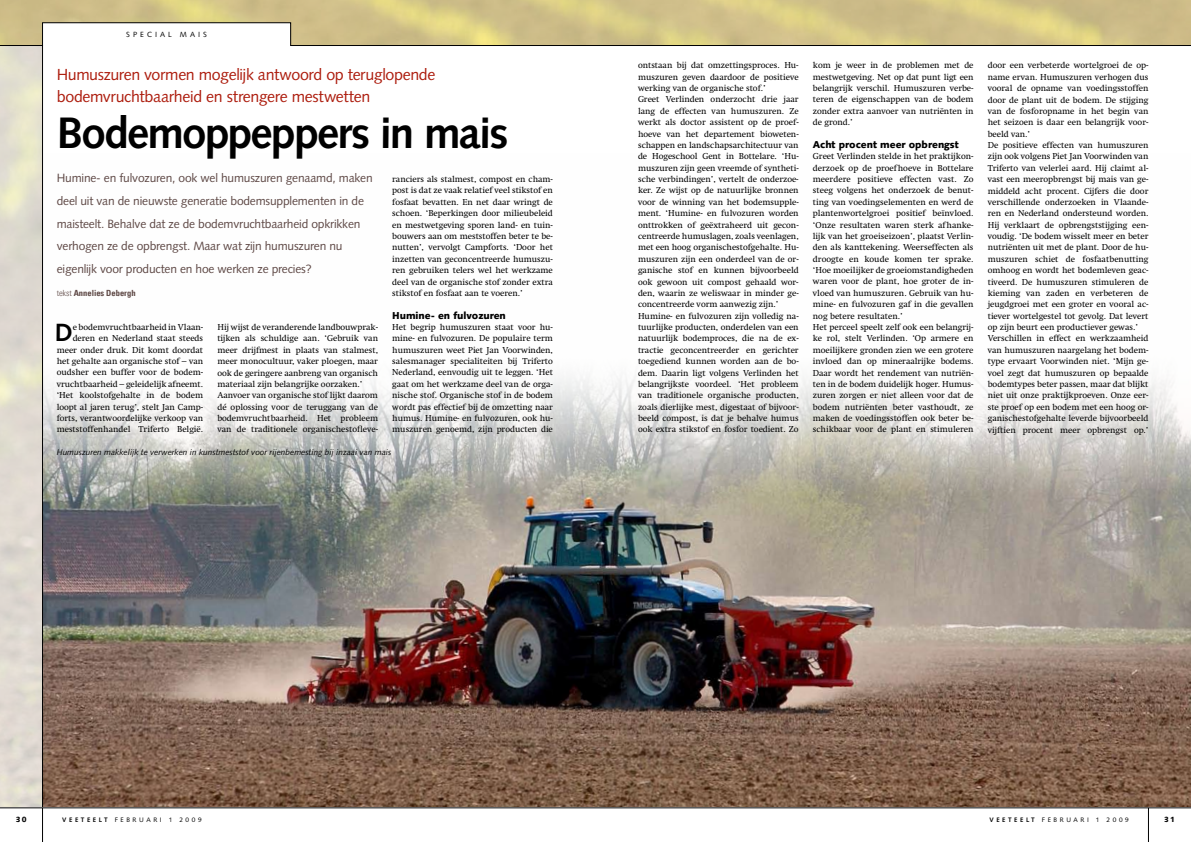
<style>
.page{position:relative;width:1191px;height:842px;background:#fff}
.page>*{position:absolute;margin:0;border:0;box-sizing:border-box;transform-origin:0 0}
.t1{font:700 44px "Syntax LT Pro";letter-spacing:-.04em;color:#000}
.t2{font:700 24.9px "Syntax LT Pro";color:#000}
.t3{font:16px/22.8px "Syntax LT Pro";letter-spacing:-.02em;color:#ad1d0e}
.t4{font:12px/22.8px "Syntax LT Pro";letter-spacing:-.015em;color:#5e4845}
.t5{font:900 10px "Syntax LT Pro";letter-spacing:-.005em;color:#000}
.t6{font:8.8px/11.4px "Swift LT Pro";letter-spacing:-.005em;color:#000}
.t7{font:8.5px "Univers Com 67 Bold Cond";color:#5e4845}
.t8{font:italic 8.3px "Syntax LT Pro";color:#000}
.t9{font:7.5px "Syntax LT Pro";letter-spacing:.4em;color:#000}
.t10{font:900 7.5px "Syntax LT Pro";color:#000}
.t11{font:700 6.5px "Syntax LT Pro";letter-spacing:.4em;color:#000}
.t12{font:6.5px "Syntax LT Pro";letter-spacing:.4em;color:#000}
.s1{font-family:"Univers Com 47 Light Cond"}
.s2{font-weight:400}
</style>
<div class="page">
<svg style="left:0;top:46px;width:42px;height:761px;background:#e0dbcf"></svg>
<img style="left:43px;top:365px;width:1148px;height:442px">
<hr style="left:42px;top:46px;width:1px;height:762px;background:#000">
<svg style="left:0;top:807px;width:1191px;height:2px;background:#7e7e7e"></svg>
<hr style="left:42px;top:808px;width:1px;height:34px;background:#000">
<hr style="left:1148px;top:808px;width:1px;height:34px;background:#000">
<svg style="left:0;top:0;width:1191px;height:46px;background:#d2c490"></svg>
<p class="t9" style="left:126px;top:30px;width:82px">SPECIAL MAIS</p>
<h3 class="t3" style="left:57px;top:63px;width:380px">Humuszuren vormen mogelijk antwoord op teruglopende bodemvruchtbaarheid en strengere mestwetten</h3>
<h1 class="t1" style="left:57px;top:107px;width:453px">Bodemoppeppers in mais</h1>
<p class="t4" style="left:57px;top:167px;width:317px">Humine- en fulvozuren, ook wel humuszuren genaamd, maken deel uit van de nieuwste generatie bodemsupplementen in de maisteelt. Behalve dat ze de bodemvruchtbaarheid opkrikken verhogen ze de opbrengst. Maar wat zijn humuszuren nu eigenlijk voor producten en hoe werken ze precies?</p>
<p class="t7" style="left:57px;top:288px;width:80px"><span class="s1">tekst</span> Annelies Debergh</p>
<p class="t6" style="left:57px;top:321px;width:148px;text-align:right">e bodemvruchtbaarheid in Vlaan&shy;deren en Nederland staat steeds meer onder druk. Dit komt doordat het gehalte aan organische stof – van oudsher een buffer voor de bodem&shy;vruchtbaarheid – geleidelijk afneemt. ‘Het koolstofgehalte in de bodem loopt al jaren terug’, stelt Jan Camp&shy;forts, verantwoordelijke verkoop van meststoffenhandel Triferto België.</p>
<p class="t6" style="left:217px;top:321px;width:162px">Hij wijst de veranderende landbouwprak&shy;tijken als schuldige aan. ‘Gebruik van meer drijfmest in plaats van stalmest, meer monocultuur, vaker ploegen, maar ook de geringere aanbreng van organisch materiaal zijn belangrijke oorzaken.’ Aanvoer van organische stof lijkt daarom dé oplossing voor de teruggang van de bodemvruchtbaarheid. Het probleem van de traditionele organischestofleve-</p>
<h2 class="t2" style="left:55px;top:318px;width:19px">D</h2>
<p class="t6" style="left:392px;top:173px;width:162px;text-align:justify">ranciers als stalmest, compost en cham&shy;post is dat ze vaak relatief veel stikstof en fosfaat bevatten. En net daar wringt de schoen. ‘Beperkingen door milieubeleid en mestwetgeving sporen land- en tuin&shy;bouwers aan om meststoffen beter te be&shy;nutten’, vervolgt Campforts. ‘Door het inzetten van geconcentreerde humuszu&shy;ren gebruiken telers wel het werkzame deel van de organische stof zonder extra stikstof en fosfaat aan te voeren.’</p>
<p class="t5" style="left:392px;top:309px;width:115px">Humine- en fulvozuren</p>
<p class="t6" style="left:392px;top:321px;width:162px;text-align:justify">Het begrip humuszuren staat voor hu&shy;mine- en fulvozuren. De populaire term humuszuren weet Piet Jan Voorwinden, salesmanager specialiteiten bij Triferto Nederland, eenvoudig uit te leggen. ‘Het gaat om het werkzame deel van de orga&shy;nische stof. Organische stof in de bodem wordt pas effectief bij de omzetting naar humus. Humine- en fulvozuren, ook hu&shy;muszuren genoemd, zijn producten die</p>
<p class="t8" style="left:57px;top:447px;width:336px">Humuszuren makkelijk te verwerken in kunstmeststof voor rijenbemesting bij inzaai van mais</p>
<p class="t6" style="left:813px;top:60px;width:162px;text-align:justify">kom je weer in de problemen met de mestwetgeving. Net op dat punt ligt een belangrijk verschil. Humuszuren verbe&shy;teren de eigenschappen van de bodem zonder extra aanvoer van nutriënten in de grond.’</p>
<p class="t5" style="left:813px;top:138px;width:147px">Acht procent meer opbrengst</p>
<p class="t6" style="left:813px;top:151px;width:162px">Greet Verlinden stelde in het praktijkon&shy;derzoek op de proefhoeve in Bottelare meerdere positieve effecten vast. Zo steeg volgens het onderzoek de benut&shy;ting van voedingselementen en werd de plantenwortelgroei positief beïnvloed. ‘Onze resultaten waren sterk afhanke&shy;lijk van het groeiseizoen’, plaatst Verlin&shy;den als kanttekening. Weerseffecten als droogte en koude komen ter sprake. ‘Hoe moeilijker de groeiomstandigheden waren voor de plant, hoe groter de in&shy;vloed van humuszuren. Gebruik van hu&shy;mine- en fulvozuren gaf in die gevallen nog betere resultaten.’<br>Het perceel speelt zelf ook een belangrij&shy;ke rol, stelt Verlinden. ‘Op armere en moeilijkere gronden zien we een grotere invloed dan op mineraalrijke bodems.<br>Daar wordt het rendement van nutriën&shy;ten in de bodem duidelijk hoger. Humus&shy;zuren zorgen er niet alleen voor dat de bodem nutriënten beter vasthoudt, ze maken de voedingsstoffen ook beter be&shy;schikbaar voor de plant en stimuleren</p>
<p class="t6" style="left:638px;top:60px;width:162px">ontstaan bij dat omzettingsproces. Hu&shy;muszuren geven daardoor de positieve werking van de organische stof.’<br>Greet Verlinden onderzocht drie jaar lang de effecten van humuszuren. Ze werkt als doctor assistent op de proef&shy;hoeve van het departement bioweten&shy;schappen en landschapsarchitectuur van de Hogeschool Gent in Bottelare. ‘Hu&shy;muszuren zijn geen vreemde of syntheti&shy;sche verbindingen’, vertelt de onderzoe&shy;ker. Ze wijst op de natuurlijke bronnen voor de winning van het bodemsupple&shy;ment. ‘Humine- en fulvozuren worden onttrokken of geëxtraheerd uit gecon&shy;centreerde humuslagen, zoals veenlagen, met een hoog organischestofgehalte. Hu&shy;muszuren zijn een onderdeel van de or&shy;ganische stof en kunnen bijvoorbeeld ook gewoon uit compost gehaald wor&shy;den, waarin ze weliswaar in minder ge&shy;concentreerde vorm aanwezig zijn.’ Humine- en fulvozuren zijn volledig na&shy;tuurlijke producten, onderdelen van een natuurlijk bodemproces, die na de ex&shy;tractie geconcentreerder en gerichter toegediend kunnen worden aan de bo&shy;dem. Daarin ligt volgens Verlinden het belangrijkste voordeel. ‘Het probleem van traditionele organische producten, zoals dierlijke mest, digestaat of bijvoor&shy;beeld compost, is dat je behalve humus ook extra stikstof en fosfor toedient. Zo</p>
<p class="t6" style="left:987px;top:60px;width:162px">door een verbeterde wortelgroei de op&shy;name ervan. Humuszuren verhogen dus vooral de opname van voedingsstoffen door de plant uit de bodem. De stijging van de fosforopname in het begin van het seizoen is daar een belangrijk voor&shy;beeld van.’<br>De positieve effecten van humuszuren zijn ook volgens Piet Jan Voorwinden van Triferto van velerlei aard. Hij claimt al&shy;vast een meeropbrengst bij mais van ge&shy;middeld acht procent. Cijfers die door verschillende onderzoeken in Vlaande&shy;ren en Nederland ondersteund worden.<br>Hij verklaart de opbrengststijging een&shy;voudig. ‘De bodem wisselt meer en beter nutriënten uit met de plant. Door de hu&shy;muszuren schiet de fosfaatbenutting omhoog en wordt het bodemleven geac&shy;tiveerd. De humuszuren stimuleren de kieming van zaden en verbeteren de jeugdgroei met een groter en vooral ac&shy;tiever wortelgestel tot gevolg. Dat levert op zijn beurt een productiever gewas.’ Verschillen in effect en werkzaamheid van humuszuren naargelang het bodem&shy;type ervaart Voorwinden niet. ‘Mijn ge&shy;voel zegt dat humuszuren op bepaalde bodemtypes beter passen, maar dat blijkt niet uit onze praktijkproeven. Onze eer&shy;ste proef op een bodem met een hoog or&shy;ganischestofgehalte leverde bijvoorbeeld vijftien procent meer opbrengst op.’</p>
<p class="t10" style="left:16px;top:815px;width:12px">30</p>
<p class="t11" style="left:62px;top:816px;width:100px">VEETEELT <span class="s2">feb rua ri</span></p>
<p class="t12" style="left:169px;top:815px;width:34px">1 2009</p>
<p class="t11" style="left:989px;top:816px;width:100px">VEETEELT <span class="s2">feb rua ri</span></p>
<p class="t12" style="left:1096px;top:815px;width:34px">1 2009</p>
<p class="t10" style="left:1164px;top:815px;width:12px">31</p>
</div>
